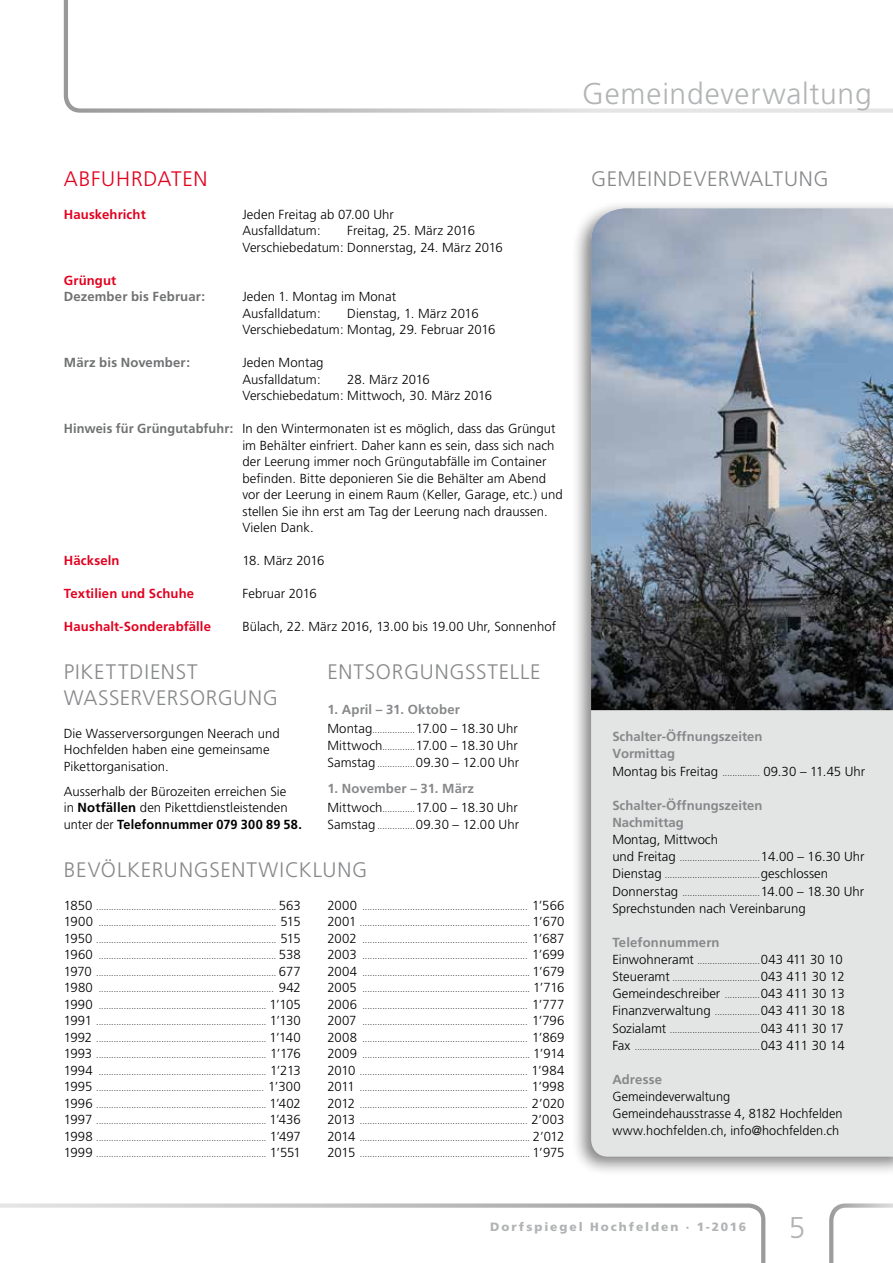
<style>
.page{position:relative;width:893px;height:1263px;background:#fff}
.page>*{position:absolute;margin:0;border:0;box-sizing:border-box;transform-origin:0 0}
.t1{font:300 30px "Frutiger CE";letter-spacing:.025em;color:#b1b3b4}
.t2{font:300 21px/25.5px "Frutiger";letter-spacing:.035em;color:#87888a}
.t3{font:300 21px "Frutiger";letter-spacing:.04em;color:#e2001f}
.t4{font:300 13.2px/16.5px "Frutiger";letter-spacing:.005em;color:#000}
.t5{font:300 13.2px/17.1px "Frutiger CE";letter-spacing:.005em;color:#000}
.t6{font:700 13.2px/17.1px "Frutiger";color:#87888a}
.t7{font:700 13.2px "Frutiger";letter-spacing:.01em;color:#e2001f}
.t8{font:700 13.2px "Frutiger";letter-spacing:.015em;color:#707172}
.t9{font:300 13.2px "Frutiger";letter-spacing:-.015em;color:#000}
.t10{font:900 12px "Frutiger";letter-spacing:.165em;color:#b1b3b4}
.t11{font:300 9px/16.5px "Frutiger";color:#000;text-align:justify}
.t12{font:300 9px/17.1px "Frutiger CE";color:#000}
.s1{font-weight:700;color:#707172}
.s2{font-weight:700}
.s3{font-weight:700;color:#87888a}
.s4{font-size:9px}
.s5{font-size:13.2px}
.s6{font-family:"Frutiger";font-size:13.2px}
.s7{font-family:"Frutiger CE";font-size:9px}
</style>
<div class="page">
<svg style="left:64px;top:0;width:829px;height:113px"></svg>
<svg style="left:1px;top:1203px;width:764px;height:60px"></svg>
<svg style="left:829px;top:1203px;width:64px;height:60px"></svg>
<div style="left:571px;top:200px;width:322px;height:977px;background:#000;opacity:.5"></div>
<div style="left:591px;top:710px;width:302px;height:447px;background:#e3e4e4"></div>
<img style="left:591px;top:208px;width:302px;height:502px">
<h1 class="t1" style="left:582px;top:76px;width:291px">Gemeindeverwaltung</h1>
<h2 class="t3" style="left:64px;top:167px;width:145px">ABFUHRDATEN</h2>
<h3 class="t7" style="left:64px;top:206px;width:84px">Hauskehricht</h3>
<h3 class="t4" style="left:242px;top:206px;width:153px">Jeden Freitag ab 07.00 Uhr<br>Ausfalldatum:</h3>
<h3 class="t4" style="left:242px;top:223px;width:262px;text-indent:105px">Freitag, 25. März 2016<br>Verschiebedatum: Donnerstag, 24. März 2016</h3>
<h3 class="t7" style="left:64px;top:272px;width:54px">Grüngut</h3>
<h3 class="t8" style="left:64px;top:289px;width:143px">Dezember bis Februar:</h3>
<h3 class="t4" style="left:242px;top:289px;width:155px">Jeden 1. Montag im Monat<br>Ausfalldatum:</h3>
<h3 class="t4" style="left:242px;top:305px;width:255px;text-indent:105px">Dienstag, 1. März 2016<br>Verschiebedatum: Montag, 29. Februar 2016</h3>
<h3 class="t8" style="left:64px;top:355px;width:128px">März bis November:</h3>
<h3 class="t4" style="left:242px;top:355px;width:83px">Jeden Montag<br>Ausfalldatum:</h3>
<h3 class="t4" style="left:242px;top:371px;width:251px;text-indent:105px">28. März 2016<br>Verschiebedatum: Mittwoch, 30. März 2016</h3>
<p class="t4" style="left:242px;top:421px;width:322px;text-indent:-179px"><span class="s1">Hinweis für Grüngutabfuhr:</span> In den Wintermonaten ist es möglich, dass das Grüngut im Behälter einfriert. Daher kann es sein, dass sich nach der Leerung immer noch Grüngutabfälle im Container befinden. Bitte deponieren Sie die Behälter am Abend vor der Leerung in einem Raum (Keller, Garage, etc.) und stellen Sie ihn erst am Tag der Leerung nach draussen.<br>Vielen Dank.</p>
<h3 class="t7" style="left:64px;top:553px;width:57px">Häckseln</h3>
<h3 class="t9" style="left:242px;top:553px;width:84px">18. März 2016</h3>
<h3 class="t7" style="left:64px;top:586px;width:132px">Textilien und Schuhe</h3>
<h3 class="t4" style="left:242px;top:586px;width:76px">Februar 2016</h3>
<h3 class="t7" style="left:64px;top:619px;width:149px">Haushalt-Sonderabfälle</h3>
<h3 class="t4" style="left:242px;top:619px;width:315px">Bülach, 22. März 2016, 13.00 bis 19.00 Uhr, Sonnenhof</h3>
<h2 class="t2" style="left:64px;top:660px;width:216px">PIKETTDIENST<br>WASSERVERSORGUNG</h2>
<h3 class="t4" style="left:64px;top:725px;width:217px">Die Wasserversorgungen Neerach und<br>Hochfelden haben eine gemeinsame<br>Pikettorganisation.</h3>
<h3 class="t4" style="left:64px;top:783px;width:240px">Ausserhalb der Bürozeiten erreichen Sie<br>in <span class="s2">Notfällen</span> den Pikettdienstleistenden unter der <span class="s2">Telefonnummer 079 300 89 58.</span></h3>
<h2 class="t2" style="left:327px;top:660px;width:215px">ENTSORGUNGSSTELLE</h2>
<h3 class="t4" style="left:327px;top:699px;width:192px;line-height:19.2px"><span class="s3">1. April – 31. Oktober<br></span>Montag<span class="s4">.................</span>17.00 – 18.30 Uhr</h3>
<h3 class="t4" style="left:327px;top:737px;width:193px;line-height:17.1px">Mittwoch<span class="s4">.............</span>17.00 – 18.30 Uhr<br>Samstag <span class="s4">...............</span>09.30 – 12.00 Uhr</h3>
<h3 class="t4" style="left:327px;top:779px;width:192px;line-height:19.2px"><span class="s3">1. November – 31. März<br></span>Mittwoch<span class="s4">.............</span>17.00 – 18.30 Uhr</h3>
<h3 class="t4" style="left:327px;top:816px;width:193px">Samstag <span class="s4">...............</span>09.30 – 12.00 Uhr</h3>
<h2 class="t2" style="left:64px;top:857px;width:305px">BEVÖLKERUNGSENTWICKLUNG</h2>
<p class="t11" style="left:64px;top:898px;width:239px"><span class="s5">1850</span> ........................................................................ <span class="s5">563<br>1900</span> ....................................................................... <span class="s5">515<br>1950</span> ........................................................................ <span class="s5">515<br>1960</span> ....................................................................... <span class="s5">538<br>1970</span> ........................................................................ <span class="s5">677<br>1980</span> ...................................................................... <span class="s5">942<br>1990</span> ................................................................... <span class="s5">1’105<br>1991</span> .................................................................... <span class="s5">1’130<br>1992</span> .................................................................... <span class="s5">1’140<br>1993</span> .................................................................... <span class="s5">1’176<br>1994</span> ................................................................... <span class="s5">1’213<br>1995</span> ................................................................... <span class="s5">1’300<br>1996</span> .................................................................... <span class="s5">1’402<br>1997</span> .................................................................... <span class="s5">1’436<br>1998</span> .................................................................... <span class="s5">1’497<br>1999</span> .................................................................... <span class="s5">1’551</span></p>
<p class="t11" style="left:327px;top:898px;width:239px"><span class="s5">2000</span> .................................................................. <span class="s5">1’566<br>2001</span> .................................................................... <span class="s5">1’670<br>2002</span> .................................................................. <span class="s5">1’687<br>2003</span> .................................................................. <span class="s5">1’699<br>2004</span> ................................................................... <span class="s5">1’679<br>2005</span> ................................................................... <span class="s5">1’716<br>2006</span> .................................................................. <span class="s5">1’777<br>2007</span> .................................................................. <span class="s5">1’796<br>2008</span> .................................................................. <span class="s5">1’869<br>2009</span> ................................................................... <span class="s5">1’914<br>2010</span> ................................................................... <span class="s5">1’984<br>2011</span> ................................................................... <span class="s5">1’998<br>2012</span> ................................................................... <span class="s5">2’020<br>2013</span> ................................................................... <span class="s5">2’003<br>2014</span> .................................................................... <span class="s5">2’012<br>2015</span> .................................................................... <span class="s5">1’975</span></p>
<h2 class="t2" style="left:591px;top:166px;width:239px">GEMEINDEVERWALTUNG</h2>
<h3 class="t6" style="left:612px;top:728px;width:152px">Schalter-Öffnungszeiten<br>Vormittag</h3>
<h3 class="t5" style="left:612px;top:762px;width:254px">Montag bis Freitag <span class="s4">...............</span> 09.30 – 11.45 Uhr</h3>
<h3 class="t6" style="left:612px;top:797px;width:152px">Schalter-Öffnungszeiten<br>Nachmittag</h3>
<h3 class="t4" style="left:612px;top:831px;width:107px">Montag, Mittwoch</h3>
<p class="t12" style="left:612px;top:849px;width:254px"><span class="s6">und Freitag</span> ................................<span class="s6">14.00 – 16.30 Uhr<br>Dienstag</span> ......................................<span class="s6">geschlossen<br>Donnerstag</span> ...............................<span class="s6">14.00 – 18.30 Uhr</span></p>
<h3 class="t4" style="left:612px;top:900px;width:195px">Sprechstunden nach Vereinbarung</h3>
<h3 class="t6" style="left:612px;top:934px;width:109px">Telefonnummern</h3>
<p class="t12" style="left:612px;top:952px;width:234px"><span class="s6">Einwohneramt</span> .........................<span class="s6">043 411 30 10<br>Steueramt</span> ...................................<span class="s6">043 411 30 12</span></p>
<h3 class="t4" style="left:612px;top:985px;width:234px;line-height:17.1px">Gemeindeschreiber <span class="s7">..............</span>043 411 30 13<br>Finanzverwaltung <span class="s7">..................</span>043 411 30 18</h3>
<p class="t12" style="left:612px;top:1021px;width:234px"><span class="s6">Sozialamt</span> ....................................<span class="s6">043 411 30 17<br>Fax</span> ..................................................<span class="s6">043 411 30 14</span></p>
<h3 class="t6" style="left:612px;top:1071px;width:51px">Adresse</h3>
<h3 class="t5" style="left:612px;top:1088px;width:232px">Gemeindeverwaltung<br>Gemeindehausstrasse 4, 8182 Hochfelden www.hochfelden.ch, info@hochfelden.ch</h3>
<h3 class="t10" style="left:490px;top:1219px;width:258px">Dorfspiegel Hochfelden · 1-2016</h3>
<h1 class="t1" style="left:789px;top:1210px;width:18px">5</h1>
</div>
